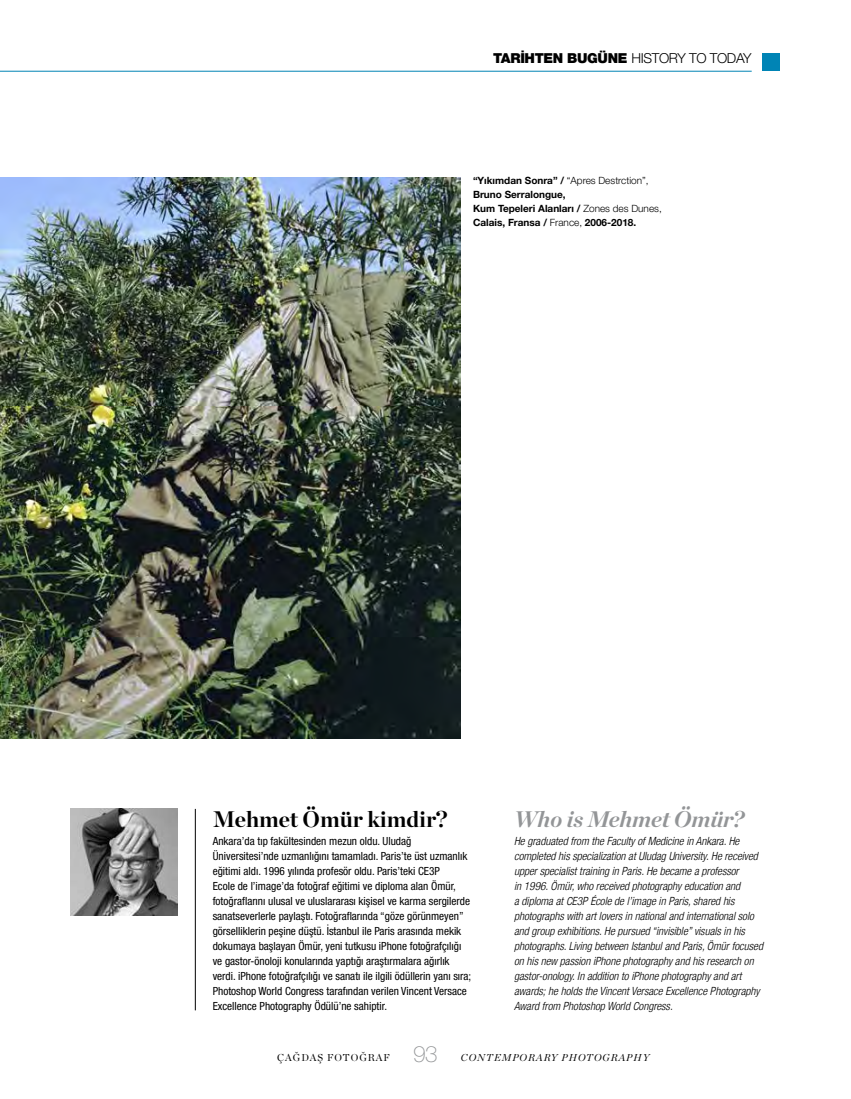
<style>
.page{position:relative;width:851px;height:1099px;background:#fff}
.page>*{position:absolute;margin:0;border:0;box-sizing:border-box;transform-origin:0 0}
.t1{font:700 22.5px "Chronicle Display";color:#000}
.t2{font:italic 700 22.5px "Chronicle Display";color:#939597}
.t3{font:100 22.5px "Helvetica Neue LT Std";color:#939597}
.t4{font:900 13.75px "Helvetica Neue LT Std";letter-spacing:-.025em;color:#000}
.t5{font:condensed 11.25px/15px "Helvetica Neue LT Std";color:#000}
.t6{font:italic 300 condensed 11.25px/15px "Helvetica Neue LT Std";color:#000}
.t7{font:700 10px/13.8px "Helvetica Neue LT Std";color:#000}
.t8{font:italic 10px "Chronicle Display";letter-spacing:.1em;color:#000}
.t9{font:10px "Chronicle Display";letter-spacing:.1em;color:#000}
.s1{font-weight:300}
</style>
<div class="page">
<img style="left:0;top:177px;width:461px;height:562px">
<img style="left:71px;top:808px;width:106px;height:107px">
<hr style="left:195px;top:808px;width:1px;height:202px;background:#000">
<hr style="left:0;top:71px;width:751px;height:1px;background:#0084b5">
<div style="left:762px;top:53px;width:18px;height:18px;background:#0084b5"></div>
<p class="t4" style="left:493px;top:50px;width:260px">TARİHTEN BUGÜNE <span class="s1">HISTORY TO TODAY</span></p>
<p class="t7" style="left:473px;top:174px;width:190px">“Yıkımdan Sonra” / <span class="s1">“Apres Destrction”, </span>Bruno Serralongue,<br>Kum Tepeleri Alanları / <span class="s1">Zones des Dunes, </span>Calais, Fransa / <span class="s1">France,</span> 2006-2018.</p>
<h1 class="t1" style="left:213px;top:800px;width:236px">Mehmet Ömür kimdir?</h1>
<h1 class="t2" style="left:514px;top:800px;width:231px">Who is Mehmet Ömür?</h1>
<p class="t5" style="left:213px;top:833px;width:260px">Ankara’da tıp fakültesinden mezun oldu. Uludağ Üniversitesi’nde uzmanlığını tamamladı. Paris’te üst uzmanlık eğitimi aldı. 1996 yılında profesör oldu. Paris’teki CE3P<br>Ecole de l’image’da fotoğraf eğitimi ve diploma alan Ömür, fotoğraflarını ulusal ve uluslararası kişisel ve karma sergilerde sanatseverlerle paylaştı. Fotoğraflarında “göze görünmeyen” görselliklerin peşine düştü. İstanbul ile Paris arasında mekik dokumaya başlayan Ömür, yeni tutkusu iPhone fotoğrafçılığı ve gastor-önoloji konularında yaptığı araştırmalara ağırlık verdi. iPhone fotoğrafçılığı ve sanatı ile ilgili ödüllerin yanı sıra; Photoshop World Congress tarafından verilen Vincent Versace Excellence Photography Ödülü’ne sahiptir.</p>
<p class="t6" style="left:514px;top:834px;width:250px">He graduated from the Faculty of Medicine in Ankara. He completed his specialization at Uludag University. He received upper specialist training in Paris. He became a professor<br>in 1996. Ömür, who received photography education and<br>a diploma at CE3P École de l’image in Paris, shared his photographs with art lovers in national and international solo and group exhibitions. He pursued “invisible” visuals in his photographs. Living between Istanbul and Paris, Ömür focused on his new passion iPhone photography and his research on gastor-onology. In addition to iPhone photography and art awards; he holds the Vincent Versace Excellence Photography Award from Photoshop World Congress.</p>
<p class="t9" style="left:277px;top:1049px;width:114px">ÇAĞDAŞ FOTOĞRAF</p>
<h1 class="t3" style="left:413px;top:1040px;width:26px">93</h1>
<p class="t8" style="left:461px;top:1049px;width:190px">CONTEMPORARY PHOTOGRAPHY</p>
</div>
